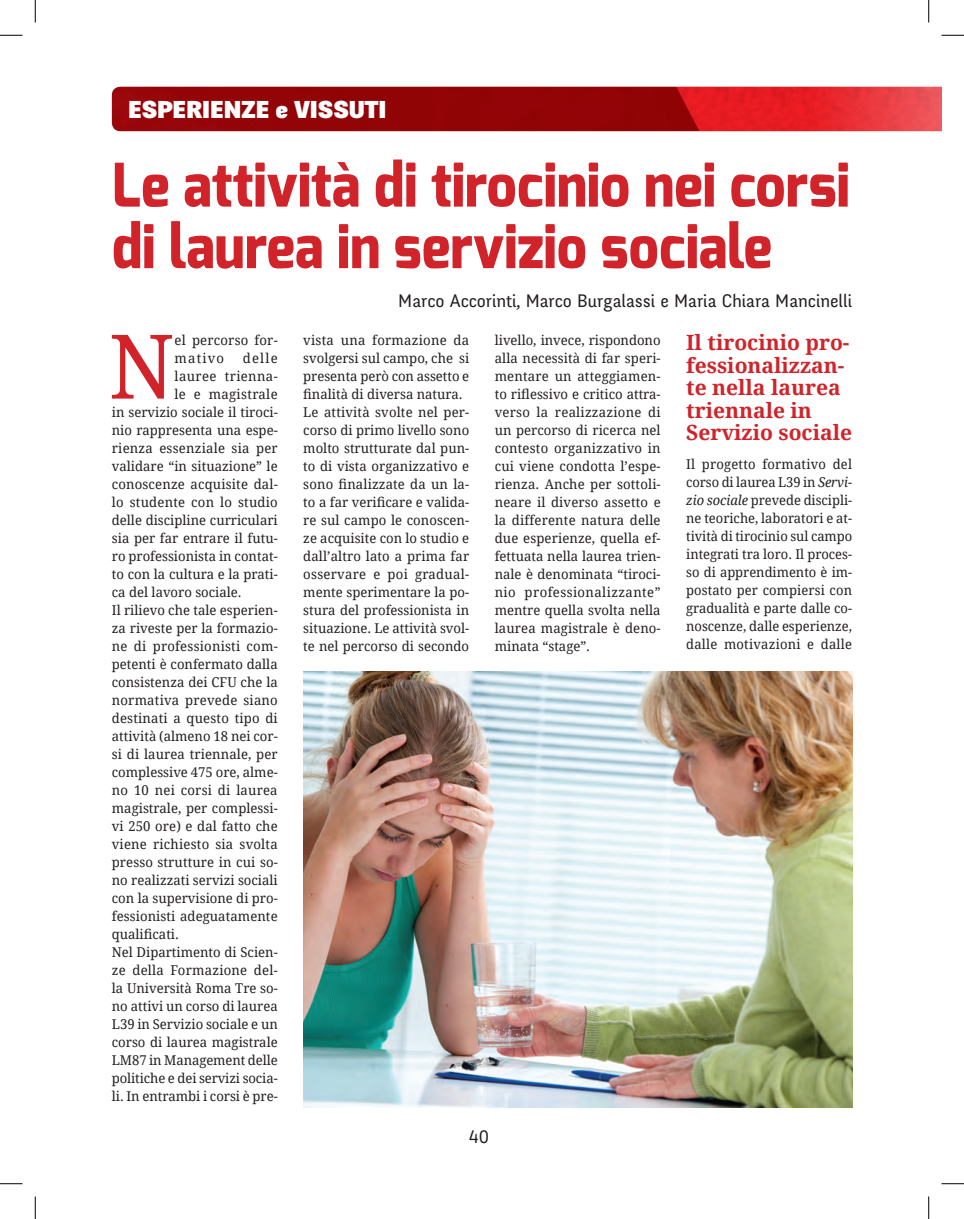
<style>
.page{position:relative;width:964px;height:1219px;background:#fff}
.page>*{position:absolute;margin:0;border:0;box-sizing:border-box;transform-origin:0 0}
.t1{font:89.1px "Droid Serif";color:#d1232a}
.t2{font:800 60px/61.5px "Exo";color:#d1232a;scale:.91 1}
.t3{font:900 24px "Fengardo Neue";color:#fff;scale:1.11 1}
.t4{font:700 21px/22.5px "Droid Serif";color:#d1232a}
.t5{font:18px "Fengardo Neue";color:#231f20}
.t6{font:18px "Ruda";color:#231f20}
.t7{font:13.5px/18px "Droid Serif";color:#231f20}
.t8{font:13.5px/18px "Droid Serif";color:#231f20;text-align:justify;scale:.96 1}
.t9{font:13.5px "Droid Serif";letter-spacing:.02em;color:#231f20}
.t10{font:13.5px "Droid Serif";letter-spacing:.03em;color:#231f20}
.t11{font:13.5px "Droid Serif";letter-spacing:.025em;color:#231f20}
.s1{font-style:italic}
</style>
<div class="page">
<img style="left:112px;top:87px;width:829px;height:44px">
<img style="left:303px;top:672px;width:549px;height:435px">
<svg style="left:0;top:35px;width:22px;height:1px"></svg>
<svg style="left:941px;top:35px;width:22px;height:1px"></svg>
<svg style="left:0;top:1183px;width:22px;height:1px"></svg>
<svg style="left:941px;top:1183px;width:22px;height:1px"></svg>
<svg style="left:35px;top:0;width:1px;height:22px"></svg>
<svg style="left:35px;top:1196px;width:1px;height:23px"></svg>
<svg style="left:928px;top:0;width:1px;height:22px"></svg>
<svg style="left:928px;top:1196px;width:1px;height:23px"></svg>
<h3 class="t3" style="left:128px;top:96px;width:234px">ESPERIENZE e VISSUTI</h3>
<h2 class="t2" style="left:112px;top:155px;width:812px">Le attività di tirocinio nei corsi di laurea in servizio sociale</h2>
<h3 class="t5" style="left:398px;top:291px;width:455px">Marco Accorinti, Marco Burgalassi e Maria Chiara Mancinelli</h3>
<h1 class="t1" style="left:108px;top:305px;width:67px">N</h1>
<p class="t7" style="left:174px;top:330px;width:105px">el percorso for&shy;mativo</p>
<p class="t7" style="left:243px;top:348px;width:36px">delle</p>
<p class="t10" style="left:174px;top:366px;width:105px">lauree trienna-</p>
<p class="t11" style="left:174px;top:384px;width:105px">le e magistrale</p>
<p class="t7" style="left:112px;top:402px;width:167px">in servizio sociale il tiroci-</p>
<p class="t7" style="left:112px;top:420px;width:167px">nio rappresenta una espe-</p>
<p class="t9" style="left:112px;top:438px;width:167px">rienza essenziale sia per</p>
<p class="t7" style="left:112px;top:456px;width:167px">validare “in situazione” le</p>
<p class="t7" style="left:112px;top:474px;width:167px">conoscenze acquisite dal-</p>
<p class="t7" style="left:112px;top:492px;width:167px">lo studente con lo studio</p>
<p class="t7" style="left:112px;top:510px;width:167px">delle discipline curriculari</p>
<p class="t7" style="left:112px;top:528px;width:167px">sia per far entrare il futu-</p>
<p class="t7" style="left:112px;top:546px;width:167px">ro professionista in contat-</p>
<p class="t7" style="left:112px;top:564px;width:167px">to con la cultura e la prati-</p>
<p class="t7" style="left:112px;top:582px;width:131px">ca del lavoro sociale.</p>
<p class="t7" style="left:112px;top:600px;width:167px">Il rilievo che tale esperien-</p>
<p class="t7" style="left:112px;top:618px;width:167px">za riveste per la formazio-</p>
<p class="t7" style="left:112px;top:636px;width:167px">ne di professionisti com-</p>
<p class="t7" style="left:112px;top:654px;width:167px">petenti è confermato dalla</p>
<p class="t7" style="left:112px;top:672px;width:167px">consistenza dei CFU che la</p>
<p class="t7" style="left:112px;top:690px;width:167px">normativa prevede siano</p>
<p class="t7" style="left:112px;top:708px;width:167px">destinati a questo tipo di</p>
<p class="t7" style="left:112px;top:726px;width:167px">attività (almeno 18 nei cor-</p>
<p class="t7" style="left:112px;top:744px;width:167px">si di laurea triennale, per</p>
<p class="t7" style="left:112px;top:762px;width:167px">complessive 475 ore, alme-</p>
<p class="t7" style="left:112px;top:780px;width:167px">no 10 nei corsi di laurea</p>
<p class="t7" style="left:112px;top:798px;width:167px">magistrale, per complessi-</p>
<p class="t7" style="left:112px;top:816px;width:167px">vi 250 ore) e dal fatto che</p>
<p class="t7" style="left:112px;top:834px;width:167px">viene richiesto sia svolta</p>
<p class="t7" style="left:112px;top:852px;width:167px">presso strutture in cui so-</p>
<p class="t7" style="left:112px;top:870px;width:167px">no realizzati servizi sociali</p>
<p class="t7" style="left:112px;top:888px;width:167px">con la supervisione di pro-</p>
<p class="t7" style="left:112px;top:906px;width:167px">fessionisti adeguatamente</p>
<p class="t7" style="left:112px;top:924px;width:69px">qualificati.</p>
<p class="t7" style="left:112px;top:942px;width:167px">Nel Dipartimento di Scien-</p>
<p class="t9" style="left:112px;top:960px;width:167px">ze della Formazione del-</p>
<p class="t7" style="left:112px;top:978px;width:167px">la Università Roma Tre so-</p>
<p class="t7" style="left:112px;top:996px;width:167px">no attivi un corso di laurea</p>
<p class="t7" style="left:112px;top:1014px;width:167px">L39 in Servizio sociale e un</p>
<p class="t7" style="left:112px;top:1032px;width:167px">corso di laurea magistrale</p>
<p class="t7" style="left:112px;top:1050px;width:167px">LM87 in Management delle</p>
<p class="t7" style="left:112px;top:1068px;width:167px">politiche e dei servizi socia-</p>
<p class="t7" style="left:112px;top:1086px;width:167px">li. In entrambi i corsi è pre-</p>
<p class="t7" style="left:303px;top:330px;width:167px">vista una formazione da svolgersi sul campo, che si presenta però con assetto e finalità di diversa natura.<br>Le attività svolte nel per&shy;corso di primo livello sono molto strutturate dal pun&shy;to di vista organizzativo e sono finalizzate da un la&shy;to a far verificare e valida&shy;re sul campo le conoscen&shy;ze acquisite con lo studio e dall’altro lato a prima far osservare e poi gradual&shy;mente sperimentare la po&shy;stura del professionista in situazione. Le attività svol&shy;te nel percorso di secondo</p>
<p class="t7" style="left:494px;top:330px;width:167px;text-align:justify">livello, invece, rispondono alla necessità di far speri&shy;mentare un atteggiamen&shy;to riflessivo e critico attra&shy;verso la realizzazione di un percorso di ricerca nel contesto organizzativo in cui viene condotta l’espe&shy;rienza. Anche per sottoli&shy;neare il diverso assetto e la differente natura delle due esperienze, quella ef&shy;fettuata nella laurea trien&shy;nale è denominata “tiroci&shy;nio professionalizzante” mentre quella svolta nella laurea magistrale è deno&shy;minata “stage”.</p>
<h3 class="t4" style="left:686px;top:331px;width:167px">Il tirocinio pro&shy;fessionalizzan&shy;te nella laurea triennale in<br>Servizio sociale</h3>
<p class="t8" style="left:686px;top:455px;width:174px">Il progetto formativo del corso di laurea L39 in <span class="s1">Servi&shy;zio sociale</span> prevede discipli&shy;ne teoriche, laboratori e at&shy;tività di tirocinio sul campo integrati tra loro. Il proces&shy;so di apprendimento è im&shy;postato per compiersi con gradualità e parte dalle co&shy;noscenze, dalle esperienze, dalle motivazioni e dalle</p>
<h3 class="t6" style="left:469px;top:1127px;width:21px">40</h3>
</div>
